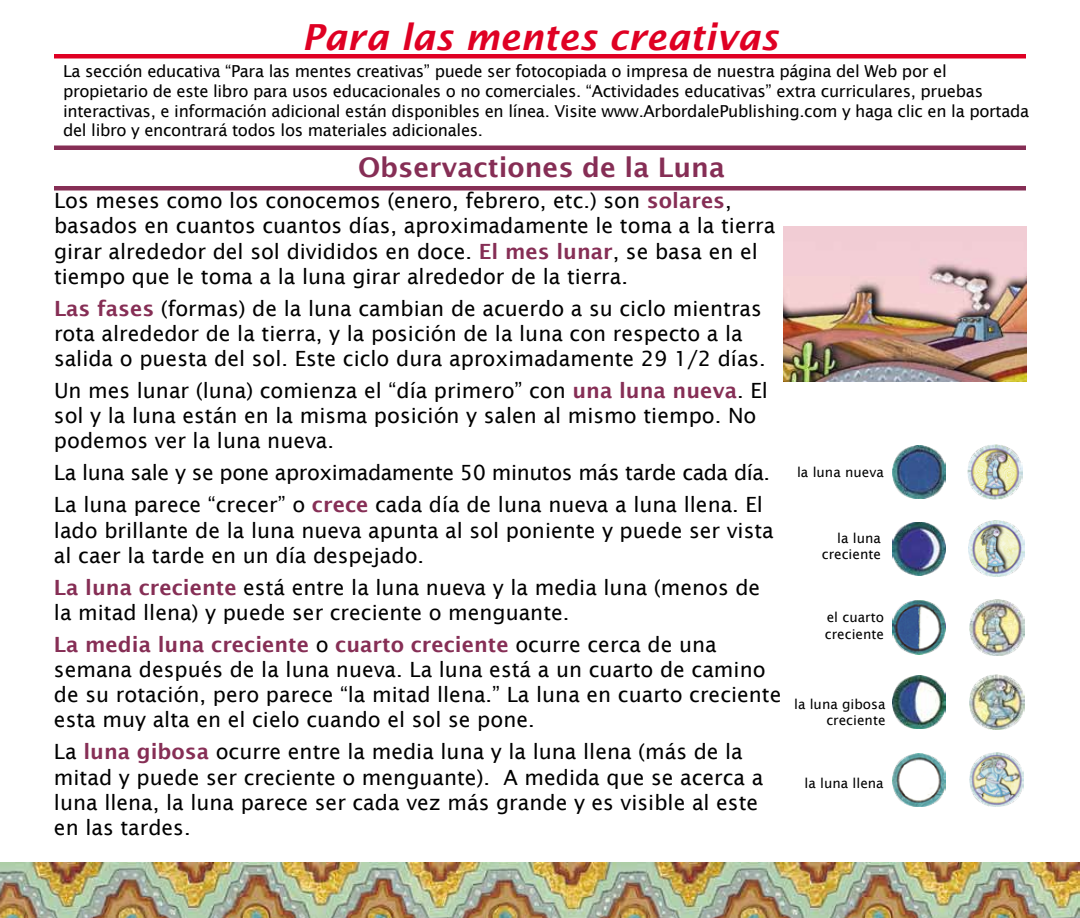
<style>
.page{position:relative;width:1080px;height:918px;background:#fff}
.page>*{position:absolute;margin:0;border:0;box-sizing:border-box;transform-origin:0 0}
.t1{font:italic 600 36px "Lucida Sans";color:#df0023}
.t2{font:600 27px "Lucida Sans";color:#862e55}
.t3{font:21px/25.2px "Lucida Sans";color:#000}
.t4{font:21px/32px "Lucida Sans";letter-spacing:-.02em;color:#000}
.t5{font:16.5px/19.8px "Lucida Sans";letter-spacing:-.02em;color:#000}
.t6{font:13.5px/16.2px "Lucida Sans";color:#000;text-align:right}
.s1{font-weight:600;color:#862e55}
</style>
<div class="page">
<img style="left:783px;top:226px;width:243px;height:156px">
<img style="left:892px;top:601px;width:54px;height:53px">
<img style="left:969px;top:600px;width:55px;height:55px">
<img style="left:892px;top:753px;width:54px;height:53px">
<img style="left:892px;top:675px;width:54px;height:53px">
<img style="left:969px;top:674px;width:55px;height:55px">
<img style="left:892px;top:446px;width:54px;height:53px">
<img style="left:967px;top:445px;width:55px;height:55px">
<img style="left:892px;top:522px;width:54px;height:53px">
<img style="left:969px;top:521px;width:56px;height:56px">
<img style="left:970px;top:753px;width:54px;height:54px">
<hr style="left:54px;top:54px;width:972px;height:4px;background:#df0023">
<hr style="left:54px;top:146px;width:972px;height:4px;background:#862e55">
<hr style="left:54px;top:186px;width:972px;height:4px;background:#862e55">
<img style="left:0;top:862px;width:1080px;height:56px">
<h1 class="t1" style="left:302px;top:16px;width:478px">Para las mentes creativas</h1>
<p class="t5" style="left:63px;top:61px;width:968px">La sección educativa “Para las mentes creativas” puede ser fotocopiada o impresa de nuestra página del Web por el propietario de este libro para usos educacionales o no comerciales. “Actividades educativas” extra curriculares, pruebas interactivas, e información adicional están disponibles en línea. Visite www.ArbordalePublishing.com y haga clic en la portada del libro y encontrará todos los materiales adicionales.</p>
<p class="t2" style="left:358px;top:152px;width:368px">Observactiones de la Luna</p>
<p class="t3" style="left:54px;top:188px;width:723px">Los meses como los conocemos (enero, febrero, etc.) son <span class="s1">solares</span>, basados en cuantos cuantos días, aproximadamente le toma a la tierra girar alrededor del sol divididos en doce. <span class="s1">El mes lunar</span>, se basa en el tiempo que le toma a la luna girar alrededor de la tierra.</p>
<p class="t3" style="left:54px;top:296px;width:713px"><span class="s1">Las fases</span> (formas) de la luna cambian de acuerdo a su ciclo mientras rota alrededor de la tierra, y la posición de la luna con respecto a la salida o puesta del sol. Este ciclo dura aproximadamente 29 1/2 días.</p>
<p class="t3" style="left:54px;top:378px;width:716px">Un mes lunar (luna) comienza el “día primero” con <span class="s1">una luna nueva</span>. El sol y la luna están en la misma posición y salen al mismo tiempo. No podemos ver la luna nueva.</p>
<p class="t4" style="left:54px;top:457px;width:718px">La luna sale y se pone aproximadamente 50 minutos más tarde cada día.<br>La luna parece “crecer” o <span class="s1">crece</span> cada día de luna nueva a luna llena. El</p>
<p class="t3" style="left:54px;top:517px;width:721px">lado brillante de la luna nueva apunta al sol poniente y puede ser vista al caer la tarde en un día despejado.</p>
<p class="t3" style="left:54px;top:575px;width:708px"><span class="s1">La luna creciente</span> está entre la luna nueva y la media luna (menos de la mitad llena) y puede ser creciente o menguante.</p>
<p class="t3" style="left:54px;top:632px;width:729px"><span class="s1">La media luna creciente</span> o <span class="s1">cuarto creciente</span> ocurre cerca de una semana después de la luna nueva. La luna está a un cuarto de camino de su rotación, pero parece “la mitad llena.” La luna en cuarto creciente esta muy alta en el cielo cuando el sol se pone.</p>
<p class="t3" style="left:54px;top:739px;width:711px">La <span class="s1">luna gibosa</span> ocurre entre la media luna y la luna llena (más de la mitad y puede ser creciente o menguante). A medida que se acerca a luna llena, la luna parece ser cada vez más grande y es visible al este en las tardes.</p>
<p class="t6" style="left:797px;top:464px;width:88px">la luna nueva</p>
<p class="t6" style="left:822px;top:530px;width:61px">la luna creciente</p>
<p class="t6" style="left:825px;top:609px;width:61px;text-align:left">el cuarto creciente</p>
<p class="t6" style="left:794px;top:696px;width:93px">la luna gibosa creciente</p>
<p class="t6" style="left:805px;top:775px;width:81px">la luna llena</p>
</div>
